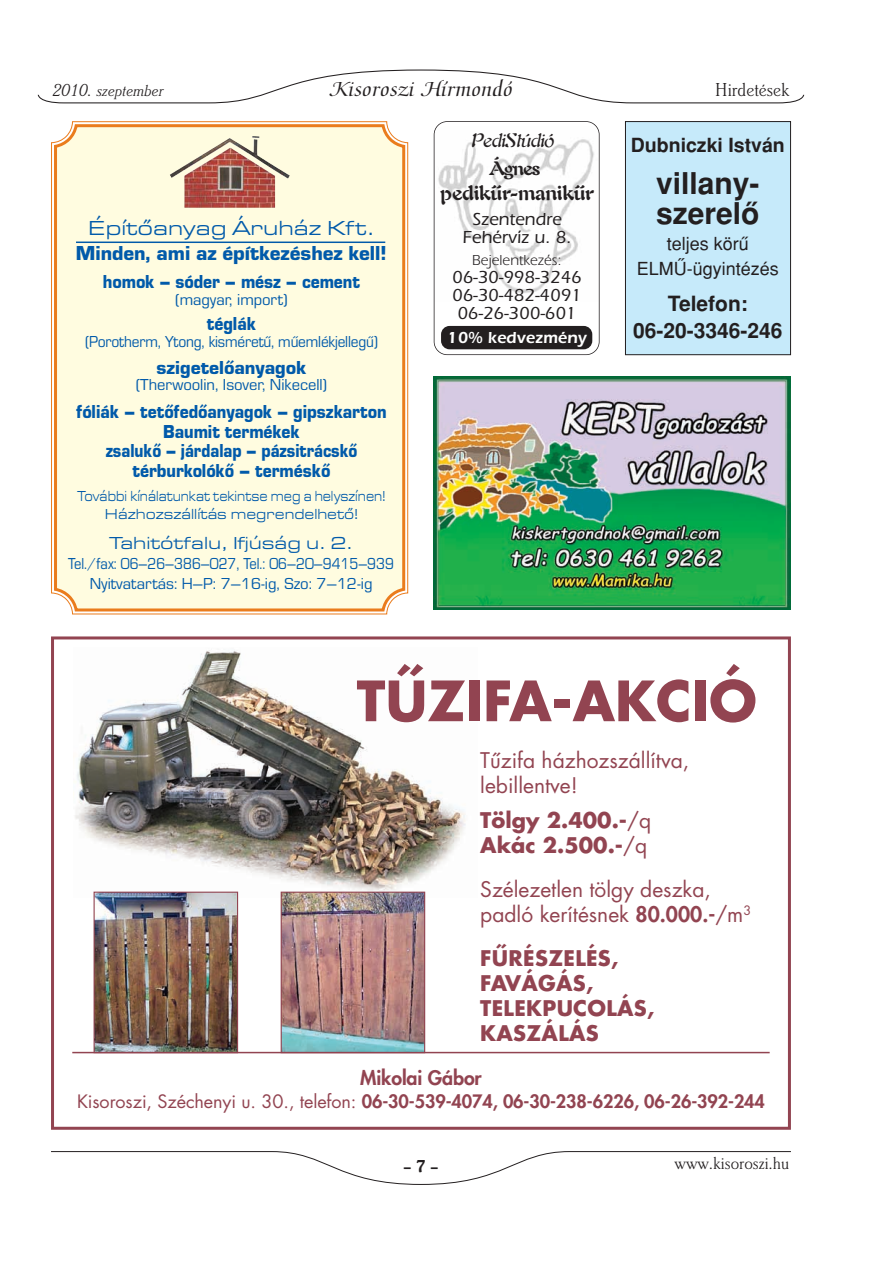
<style>
.page{position:relative;width:893px;height:1263px;background:#fff}
.page>*{position:absolute;margin:0;border:0;box-sizing:border-box;transform-origin:0 0}
.t1{font:54px "Futura AH Bold";color:#924451}
.t2{font:30px/30px "Helvetica AH Bold";color:#231f20}
.t3{font:22.5px "Medici Scr Hun";color:#231f20;scale:1.1 1}
.t4{font:21px/25.2px "Futura AH Book";color:#924451}
.t5{font:21px/25.2px "Futura AH Bold";letter-spacing:.015em;color:#924451}
.t6{font:21px "Eurostyle AH Bold";color:#015aaa}
.t7{font:21px/27px "Helvetica AH Bold";color:#231f20;text-align:center}
.t8{font:21px "Eurostyle AH Extended Roman";color:#015aaa}
.t9{font:700 21px "Freeform 721";letter-spacing:-.01em;color:#231f20}
.t10{font:19.5px/19.5px "Eurostyle AH Bold";color:#015aaa;text-align:center;scale:.9 1}
.t11{font:19.5px "Eurostyle AH Bold";color:#015aaa}
.t12{font:19.5px "Helvetica AH Bold";color:#231f20}
.t13{font:19.5px "Futura AH Heavy";letter-spacing:-.005em;color:#924451}
.t14{font:19.5px "Brighton TCE Ligh";color:#231f20}
.t15{font:italic 19.5px "Freeform 721";letter-spacing:-.025em;color:#231f20}
.t16{font:700 19.5px "Freeform 721";letter-spacing:-.04em;color:#231f20}
.t17{font:18px "Futura AH Heavy";letter-spacing:-.005em;color:#924451}
.t18{font:18px/18px "Eras AH Medium";color:#231f20;text-align:center}
.t19{font:18px/25.5px "Helvetica AH";color:#231f20;text-align:center}
.t20{font:18px "Eurostyle AH Extended Roman";color:#015aaa}
.t21{font:18px "Brighton TCE Ligh";color:#231f20}
.t22{font:700 18px "Brighton TCE";color:#231f20}
.t23{font:16.5px/19.8px "Eurostyle AH Roman";color:#015aaa;text-align:center;scale:.88 1}
.t24{font:16.5px "Eurostyle AH Roman";color:#015aaa}
.t25{font:16.5px "Eurostyle AH Roman";color:#015aaa;scale:.93 1}
.t26{font:16.5px "Brighton TCE Ligh Ital";color:#231f20}
.t27{font:16.5px "Eras AH Demi";color:#fff}
.t28{font:15px/18px "Eurostyle AH Extended Roman";color:#015aaa;text-align:center;scale:.75 1}
.t29{font:15px "Eras Book H";color:#231f20}
.s1{font-size:18px}
.s2{font-family:"Futura AH Book"}
.s3{font-family:"Futura AH Heavy"}
</style>
<div class="page">
<svg style="left:37px;top:69px;width:768px;height:35px"></svg>
<svg style="left:51px;top:1151px;width:740px;height:34px"></svg>
<div style="left:51px;top:636px;width:740px;height:494px;border:3px solid #924451"></div>
<img style="left:75px;top:650px;width:391px;height:248px">
<img style="left:96px;top:894px;width:140px;height:157px">
<div style="left:94px;top:892px;width:144px;height:161px;border:1px solid #924451"></div>
<img style="left:283px;top:894px;width:140px;height:157px">
<div style="left:281px;top:892px;width:144px;height:161px;border:1px solid #924451"></div>
<hr style="left:72px;top:1052px;width:698px;height:1px;background:#924451">
<div style="left:53px;top:123px;width:354px;height:490px;background:#fffce0"></div>
<hr style="left:76px;top:242px;width:309px;height:1px;background:#015aaa">
<img style="left:170px;top:136px;width:120px;height:72px">
<img style="left:434px;top:376px;width:357px;height:234px">
<div style="left:625px;top:122px;width:165px;height:233px;background:#c6eafa"></div>
<div style="left:625px;top:121px;width:166px;height:234px;border:1px solid #231f20"></div>
<img style="left:434px;top:126px;width:163px;height:167px">
<div style="left:434px;top:121px;width:166px;height:234px;border:2px solid #231f20;border-radius:14px"></div>
<div style="left:441px;top:326px;width:151px;height:23px;background:#231f20;border-radius:9px"></div>
<p class="t26" style="left:53px;top:81px;width:112px"><span class="s1">2010.</span> szeptember</p>
<p class="t3" style="left:329px;top:75px;width:168px">Kisoroszi Hírmondó</p>
<p class="t14" style="left:715px;top:78px;width:76px">Hirdetések</p>
<p class="t8" style="left:88px;top:215px;width:288px">Építôanyag Áruház Kft.</p>
<p class="t6" style="left:76px;top:240px;width:313px">Minden, ami az építkezéshez kell!</p>
<p class="t10" style="left:103px;top:272px;width:287px">homok – sóder – mész – cement</p>
<p class="t24" style="left:175px;top:289px;width:114px">(magyar, import)</p>
<p class="t10" style="left:207px;top:314px;width:56px">téglák</p>
<p class="t25" style="left:85px;top:331px;width:316px">(Porotherm, Ytong, kisméretû, mûemlékjellegû)</p>
<p class="t11" style="left:157px;top:356px;width:151px">szigetelôanyagok</p>
<p class="t24" style="left:136px;top:375px;width:193px">(Therwoolin, Isover, Nikecell)</p>
<p class="t10" style="left:76px;top:402px;width:347px">fóliák – tetôfedôanyagok – gipszkarton<br>Baumit termékek<br>zsalukô – járdalap – pázsitrácskô térburkolókô – terméskô</p>
<p class="t28" style="left:78px;top:487px;width:412px">További kínálatunkat tekintse meg a helyszínen!<br>Házhozszállítás megrendelhetô!</p>
<p class="t20" style="left:109px;top:532px;width:245px">Tahitótfalu, Ifjúság u. 2.</p>
<p class="t23" style="left:68px;top:554px;width:372px">Tel./fax: 06–26–386–027, Tel.: 06–20–9415–939<br>Nyitvatartás: H–P: 7–16-ig, Szo: 7–12-ig</p>
<p class="t15" style="left:470px;top:129px;width:85px">Pedi Stúdió</p>
<p class="t16" style="left:490px;top:157px;width:52px">Ágnes</p>
<p class="t9" style="left:440px;top:180px;width:155px">pedikûr-manikûr</p>
<p class="t18" style="left:462px;top:210px;width:111px">Szentendre<br>Fehérvíz u. 8.</p>
<p class="t29" style="left:472px;top:251px;width:91px">Bejelentkezés:</p>
<p class="t18" style="left:452px;top:268px;width:131px;text-align:justify">06-30-998-3246<br>06-30-482-4091<br>06-26-300-601</p>
<p class="t27" style="left:447px;top:327px;width:141px">10% kedvezmény</p>
<p class="t12" style="left:631px;top:134px;width:155px">Dubniczki István</p>
<h2 class="t2" style="left:656px;top:169px;width:105px">villany&shy;szerelô</h2>
<p class="t19" style="left:637px;top:231px;width:144px">teljes körû<br>ELMÛ-ügyintézés</p>
<p class="t7" style="left:633px;top:290px;width:151px">Telefon:<br>06-20-3346-246</p>
<h1 class="t1" style="left:357px;top:671px;width:402px">TÛZIFA-AKCIÓ</h1>
<p class="t4" style="left:480px;top:748px;width:211px">Tûzifa házhozszállítva, lebillentve!</p>
<p class="t5" style="left:480px;top:808px;width:172px">Tölgy 2.400.-<span class="s2">/q<br></span>Akác 2.500.-<span class="s2">/q</span></p>
<p class="t4" style="left:480px;top:877px;width:272px">Szélezetlen tölgy deszka, padló kerítésnek <span class="s3">80.000.-</span>/m<sup>3</sup></p>
<p class="t5" style="left:480px;top:946px;width:176px">FÛRÉSZELÉS,<br>FAVÁGÁS,<br>TELEKPUCOLÁS,<br>KASZÁLÁS</p>
<p class="t13" style="left:360px;top:1067px;width:123px">Mikolai Gábor</p>
<p class="t17" style="left:77px;top:1091px;width:689px"><span class="s2">Kisoroszi, Széchenyi u. 30., telefon:</span> 06-30-539-4074, 06-30-238-6226, 06-26-392-244</p>
<p class="t22" style="left:403px;top:1155px;width:36px">–7 –</p>
<p class="t21" style="left:675px;top:1152px;width:116px">www.kisoroszi.hu</p>
</div>
